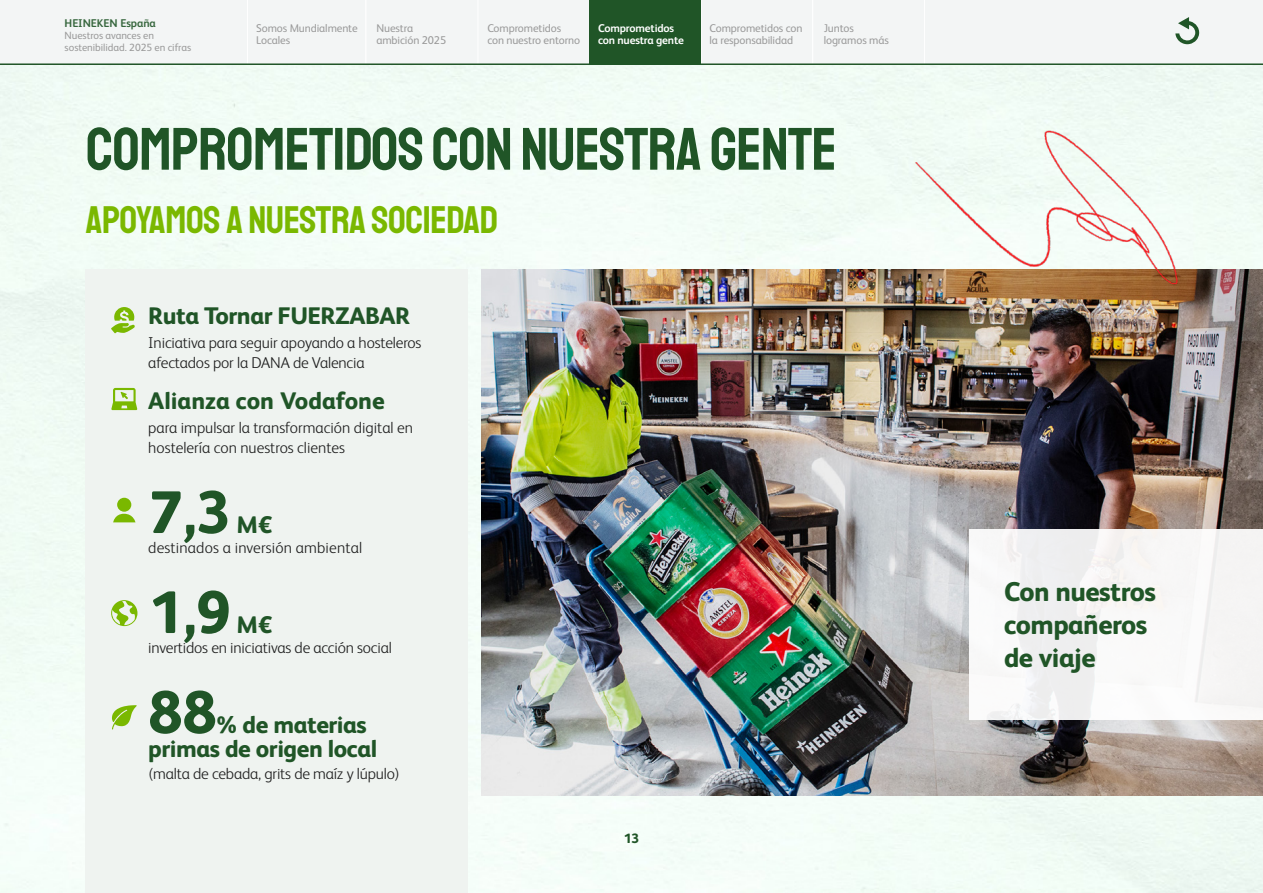
<style>
.page{position:relative;width:1263px;height:893px;background:#fff}
.page>*{position:absolute;margin:0;border:0;box-sizing:border-box;transform-origin:0 0}
.t1{font:60px "Staatliches";letter-spacing:-.01em;color:#205527}
.t2{font:800 60px "HEINEKEN Core";color:#205527}
.t3{font:39px "Staatliches";letter-spacing:-.01em;color:#7ab800}
.t4{font:800 27px/33px "HEINEKEN Core";letter-spacing:-.02em;color:#205527}
.t5{font:800 24px/24px "HEINEKEN Core";letter-spacing:-.02em;color:#205527}
.t6{font:800 24px "HEINEKEN Core";color:#205527}
.t7{font:300 15.75px/19.5px "HEINEKEN Core";letter-spacing:-.01em;color:#1f1f1f}
.t8{font:300 15.75px "HEINEKEN Core";letter-spacing:.01em;color:#1f1f1f}
.t9{font:800 13.5px "HEINEKEN Core";color:#205527}
.t10{font:11.25px/12px "HEINEKEN Core";letter-spacing:-.01em;color:#9a9a9a}
.t11{font:700 11.25px/12px "HEINEKEN Core";letter-spacing:-.015em;color:#fff}
.t12{font:700 11.25px "HEINEKEN Core";letter-spacing:-.005em;color:#36663d}
.t13{font:10.5px/12px "HEINEKEN Core";letter-spacing:-.005em;color:#9a9a9a}
</style>
<div class="page">
<div style="left:0;top:65px;width:1263px;height:828px;background:#f2fcf6"></div>
<div style="left:85px;top:270px;width:383px;height:623px;background:#eff3f0"></div>
<svg style="left:111px;top:600px;width:26px;height:26px"></svg>
<svg style="left:111px;top:307px;width:24px;height:26px"></svg>
<svg style="left:112px;top:705px;width:25px;height:24px"></svg>
<div style="left:117px;top:498px;width:14px;height:14px;background:#7ab800;border-radius:50%"></div>
<svg style="left:113px;top:514px;width:22px;height:8px"></svg>
<svg style="left:111px;top:388px;width:26px;height:22px"></svg>
<div style="left:0;top:0;width:1263px;height:63px;background:#f3f5f5"></div>
<div style="left:247px;top:0;width:232px;height:63px;background:#f3f5f5"></div>
<div style="left:589px;top:0;width:112px;height:64px;background:#205527"></div>
<div style="left:701px;top:0;width:224px;height:63px;background:#f3f5f5"></div>
<hr style="left:0;top:63px;width:1263px;height:2px;background:#205527">
<svg style="left:1175px;top:17px;width:25px;height:27px"></svg>
<img style="left:481px;top:270px;width:782px;height:525px">
<div style="left:969px;top:529px;width:294px;height:191px;background:#f7f6f6"></div>
<img style="left:887px;top:117px;width:304px;height:171px">
<p class="t12" style="left:65px;top:15px;width:93px">HEINEKEN España</p>
<p class="t13" style="left:65px;top:29px;width:128px">Nuestros avances en sostenibilidad. 2025 en cifras</p>
<p class="t10" style="left:256px;top:21px;width:103px">Somos Mundialmente<br>Locales</p>
<p class="t10" style="left:487px;top:21px;width:94px">Comprometidos con nuestro entorno</p>
<p class="t11" style="left:598px;top:21px;width:87px">Comprometidos con nuestra gente</p>
<p class="t10" style="left:709px;top:21px;width:95px">Comprometidos con la responsabilidad</p>
<p class="t10" style="left:376px;top:21px;width:71px">Nuestra ambición 2025</p>
<p class="t10" style="left:824px;top:21px;width:67px">Juntos logramos más</p>
<h1 class="t1" style="left:86px;top:109px;width:752px">COMPROMETIDOS CON NUESTRA GENTE</h1>
<h2 class="t3" style="left:86px;top:194px;width:414px">APOYAMOS A NUESTRA SOCIEDAD</h2>
<h3 class="t5" style="left:148px;top:302px;width:263px">Ruta Tornar FUERZABAR</h3>
<p class="t7" style="left:148px;top:332px;width:275px">Iniciativa para seguir apoyando a hosteleros afectados por la DANA de Valencia</p>
<h3 class="t6" style="left:148px;top:382px;width:238px">Alianza con Vodafone</h3>
<p class="t7" style="left:148px;top:417px;width:266px">para impulsar la transformación digital en hostelería con nuestros clientes</p>
<h1 class="t2" style="left:148px;top:465px;width:84px">7,3</h1>
<h3 class="t5" style="left:236px;top:511px;width:37px">M€</h3>
<p class="t8" style="left:148px;top:536px;width:215px">destinados a inversión ambiental</p>
<h1 class="t2" style="left:148px;top:565px;width:84px">1,9</h1>
<h3 class="t5" style="left:236px;top:611px;width:37px">M€</h3>
<p class="t7" style="left:148px;top:636px;width:245px">invertidos en iniciativas de acción social</p>
<h1 class="t2" style="left:148px;top:665px;width:70px">88</h1>
<h3 class="t5" style="left:148px;top:711px;width:230px;text-indent:68px">% de materias primas de origen local</h3>
<p class="t7" style="left:148px;top:763px;width:253px">(malta de cebada, grits de maíz y lúpulo)</p>
<p class="t9" style="left:624px;top:828px;width:17px">13</p>
<h3 class="t4" style="left:1004px;top:573px;width:153px">Con nuestros compañeros de viaje</h3>
</div>
